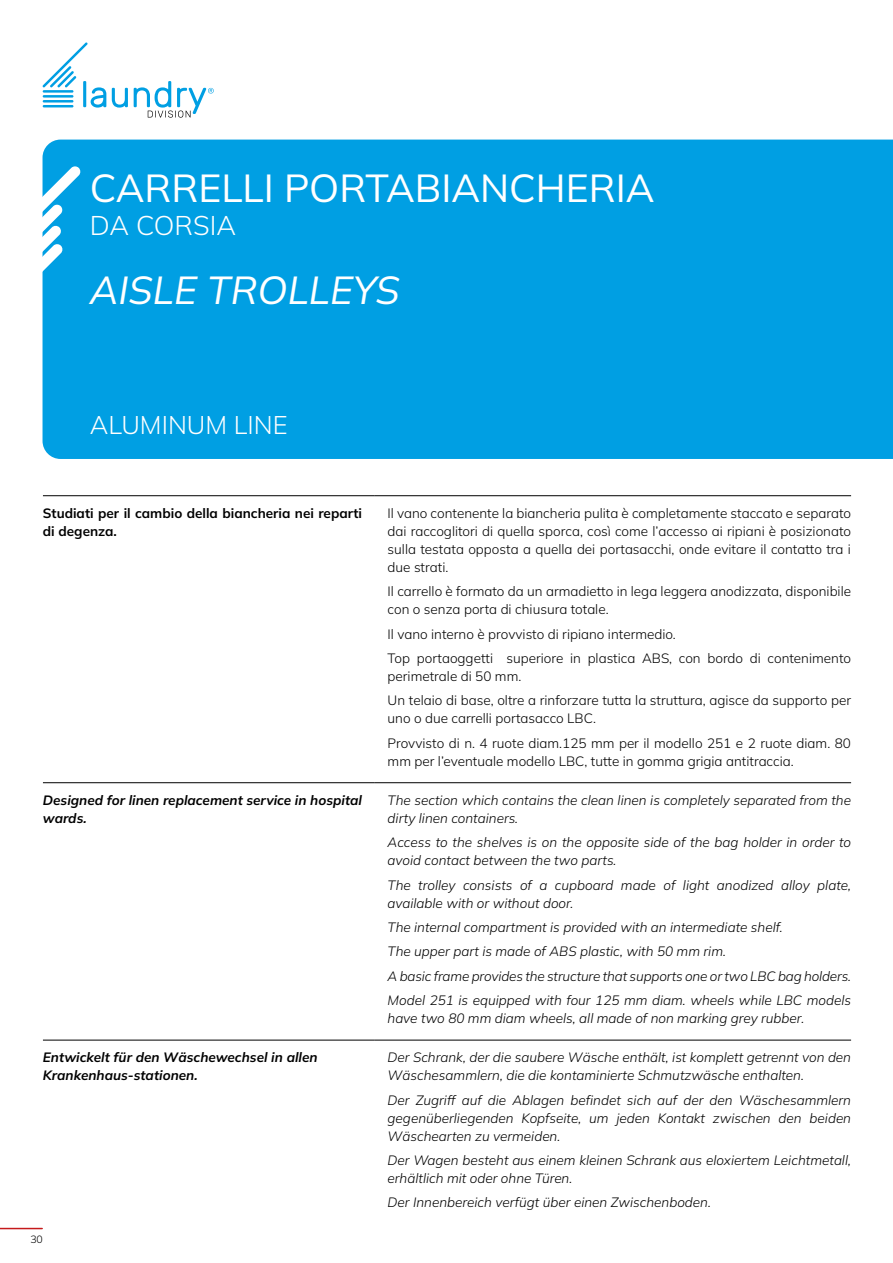
<style>
.page{position:relative;width:893px;height:1263px;background:#fff}
.page>*{position:absolute;margin:0;border:0;box-sizing:border-box;transform-origin:0 0}
.t1{font:39px "Mulish";color:#fff}
.t2{font:italic 39px "Mulish";color:#fff}
.t3{font:300 27px "Mulish";color:#fff}
.t4{font:300 25.5px "Mulish";color:#fff}
.t5{font:italic 300 13.5px/18px "Mulish";color:#000}
.t6{font:300 13.5px/18px "Mulish";color:#000}
.t7{font:italic 700 13.5px/18px "Mulish";color:#000}
.t8{font:700 13.5px/18px "Mulish";color:#000}
.t9{font:300 10.5px "Mulish";color:#000}
</style>
<div class="page">
<div style="left:43px;top:140px;width:850px;height:319px;background:#009fe3"></div>
<svg style="left:42px;top:166px;width:39px;height:168px"></svg>
<hr style="left:0;top:1228px;width:42px;height:1px;background:#c51a1b">
<svg style="left:112px;top:88px;width:16px;height:20px"></svg>
<svg style="left:43px;top:42px;width:63px;height:66px"></svg>
<svg style="left:134px;top:81px;width:80px;height:37px"></svg>
<hr style="left:43px;top:495px;width:332px;height:1px;background:#000">
<hr style="left:375px;top:495px;width:476px;height:1px;background:#000">
<hr style="left:43px;top:782px;width:332px;height:1px;background:#000">
<hr style="left:375px;top:782px;width:476px;height:1px;background:#000">
<hr style="left:43px;top:1040px;width:332px;height:1px;background:#000">
<hr style="left:375px;top:1040px;width:476px;height:1px;background:#000">
<h1 class="t1" style="left:90px;top:161px;width:566px">CARRELLI PORTABIANCHERIA</h1>
<h2 class="t3" style="left:90px;top:207px;width:148px">DA CORSIA</h2>
<h1 class="t2" style="left:90px;top:264px;width:312px">AISLE TROLLEYS</h1>
<h3 class="t4" style="left:90px;top:408px;width:199px">ALUMINUM LINE</h3>
<p class="t8" style="left:43px;top:504px;width:321px">Studiati per il cambio della biancheria nei reparti di degenza.</p>
<p class="t6" style="left:388px;top:504px;width:465px;text-align:justify">Il vano contenente la biancheria pulita è completamente staccato e separato dai raccoglitori di quella sporca, così come l’accesso ai ripiani è posizionato sulla testata opposta a quella dei portasacchi, onde evitare il contatto tra i due strati.</p>
<p class="t6" style="left:388px;top:582px;width:465px">Il carrello è formato da un armadietto in lega leggera anodizzata, disponibile con o senza porta di chiusura totale.</p>
<p class="t6" style="left:388px;top:621px;width:465px;line-height:24.5px">Il vano interno è provvisto di ripiano intermedio.<br>Top portaoggetti superiore in plastica ABS, con bordo di contenimento</p>
<p class="t6" style="left:388px;top:663px;width:465px;line-height:24.5px">perimetrale di 50 mm.<br>Un telaio di base, oltre a rinforzare tutta la struttura, agisce da supporto per</p>
<p class="t6" style="left:388px;top:706px;width:465px;line-height:24.5px">uno o due carrelli portasacco LBC.<br>Provvisto di n. 4 ruote diam.125 mm per il modello 251 e 2 ruote diam. 80</p>
<p class="t6" style="left:388px;top:751px;width:408px">mm per l’eventuale modello LBC, tutte in gomma grigia antitraccia.</p>
<p class="t7" style="left:43px;top:791px;width:321px">Designed for linen replacement service in hospital wards.</p>
<p class="t5" style="left:388px;top:791px;width:465px">The section which contains the clean linen is completely separated from the dirty linen containers.</p>
<p class="t5" style="left:388px;top:833px;width:465px">Access to the shelves is on the opposite side of the bag holder in order to avoid contact between the two parts.</p>
<p class="t5" style="left:388px;top:875px;width:465px">The trolley consists of a cupboard made of light anodized alloy plate, available with or without door.</p>
<p class="t5" style="left:388px;top:914px;width:465px;line-height:24.5px">The internal compartment is provided with an intermediate shelf.<br>The upper part is made of ABS plastic, with 50 mm rim.<br>A basic frame provides the structure that supports one or two LBC bag holders.<br>Model 251 is equipped with four 125 mm diam. wheels while LBC models</p>
<p class="t5" style="left:388px;top:1009px;width:418px">have two 80 mm diam wheels, all made of non marking grey rubber.</p>
<p class="t7" style="left:43px;top:1048px;width:276px">Entwickelt für den Wäschewechsel in allen<br>Krankenhaus-stationen.</p>
<p class="t5" style="left:388px;top:1048px;width:465px">Der Schrank, der die saubere Wäsche enthält, ist komplett getrennt von den<br>Wäschesammlern, die die kontaminierte Schmutzwäsche enthalten.</p>
<p class="t5" style="left:388px;top:1090px;width:465px;text-align:justify">Der Zugriff auf die Ablagen befindet sich auf der den Wäschesammlern gegenüberliegenden Kopfseite, um jeden Kontakt zwischen den beiden Wäschearten zu vermeiden.</p>
<p class="t5" style="left:388px;top:1151px;width:465px">Der Wagen besteht aus einem kleinen Schrank aus eloxiertem Leichtmetall, erhältlich mit oder ohne Türen.</p>
<p class="t5" style="left:388px;top:1193px;width:325px">Der Innenbereich verfügt über einen Zwischenboden.</p>
<p class="t9" style="left:30px;top:1231px;width:14px">30</p>
</div>
